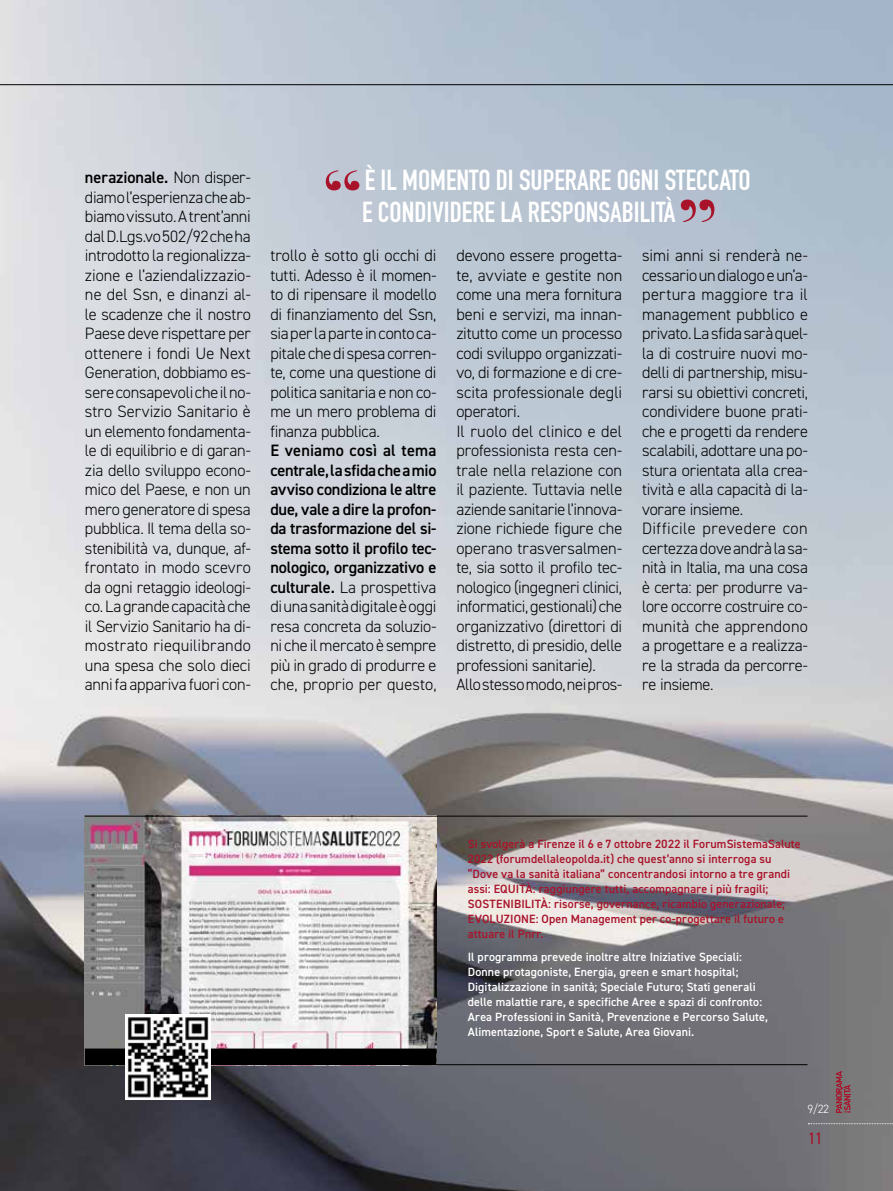
<style>
.page{position:relative;width:893px;height:1191px;background:#fff}
.page>*{position:absolute;margin:0;border:0;box-sizing:border-box;transform-origin:0 0}
.t1{font:700 28.5px/31.5px "DIN Condensed";color:#fff}
.t2{font:300 16.5px/19.5px "DIN2014";letter-spacing:-.01em;color:#000}
.t3{font:600 16.5px/19.5px "DIN2014";letter-spacing:-.01em;color:#000;text-align:justify}
.t4{font:16.5px "DIN2014";color:#a9132a}
.t5{font:600 12px/15px "DIN2014";letter-spacing:.01em;color:#a9132a}
.t6{font:600 12px/15px "DIN2014";letter-spacing:.01em;color:#fff}
.t7{font:300 12px "DIN2014";color:#fff}
.s1{font-weight:600}
.s2{font-weight:300}
</style>
<div class="page">
<img style="left:0;top:0;width:893px;height:1191px">
<hr style="left:0;top:84px;width:893px;height:1px;background:#000">
<img style="left:85px;top:816px;width:352px;height:232px">
<div style="left:85px;top:1048px;width:352px;height:17px;background:#000"></div>
<hr style="left:85px;top:815px;width:722px;height:1px;background:#000">
<hr style="left:85px;top:1064px;width:722px;height:1px;background:#000">
<svg style="left:326px;top:170px;width:33px;height:20px"></svg>
<svg style="left:681px;top:199px;width:33px;height:23px"></svg>
<svg style="left:808px;top:1123px;width:85px;height:1px"></svg>
<svg style="left:836px;top:1071px;width:14px;height:41px"></svg>
<img style="left:125px;top:1014px;width:85px;height:85px">
<p class="t2" style="left:85px;top:168px;width:167px;text-align:justify"><span class="s1">nerazionale.</span> Non disper&shy;diamo l’esperienza che ab&shy;biamo vissuto. A trent’anni dal D.Lgs.vo 502/92 che ha introdotto la regionalizza&shy;zione e l’aziendalizzazio&shy;ne del Ssn, e dinanzi al&shy;le scadenze che il nostro Paese deve rispettare per ottenere i fondi Ue Next Generation, dobbiamo es&shy;sere consapevoli che il no&shy;stro Servizio Sanitario è un elemento fondamenta&shy;le di equilibrio e di garan&shy;zia dello sviluppo econo&shy;mico del Paese, e non un mero generatore di spesa pubblica. Il tema della so&shy;stenibilità va, dunque, af&shy;frontato in modo scevro da ogni retaggio ideologi&shy;co. La grande capacità che il Servizio Sanitario ha di&shy;mostrato riequilibrando una spesa che solo dieci anni fa appariva fuori con-</p>
<h1 class="t1" style="left:362px;top:164px;width:390px">È IL MOMENTO DI SUPERARE OGNI STECCATO<br>E CONDIVIDERE LA RESPONSABILITÀ</h1>
<p class="t2" style="left:270px;top:246px;width:168px;text-align:justify">trollo è sotto gli occhi di tutti. Adesso è il momen&shy;to di ripensare il modello di finanziamento del Ssn, sia per la parte in conto ca&shy;pitale che di spesa corren&shy;te, come una questione di politica sanitaria e non co&shy;me un mero problema di finanza pubblica.</p>
<p class="t3" style="left:270px;top:440px;width:168px">E veniamo così al tema centrale, la sfida che a mio avviso condiziona le altre due, vale a dire la profon&shy;da trasformazione del si&shy;stema sotto il profilo tec&shy;nologico, organizzativo e culturale. <span class="s2">La prospettiva di una sanità digitale è oggi resa concreta da soluzio&shy;ni che il mercato è sempre più in grado di produrre e che, proprio per questo,</span></p>
<p class="t2" style="left:456px;top:246px;width:167px">devono essere progetta&shy;te, avviate e gestite non come una mera fornitura beni e servizi, ma innan&shy;zitutto come un processo codi sviluppo organizzati&shy;vo, di formazione e di cre&shy;scita professionale degli operatori.<br>Il ruolo del clinico e del professionista resta cen&shy;trale nella relazione con il paziente. Tuttavia nelle aziende sanitarie l’innova&shy;zione richiede figure che operano trasversalmen&shy;te, sia sotto il profilo tec&shy;nologico (ingegneri clinici, informatici, gestionali) che organizzativo (direttori di distretto, di presidio, delle professioni sanitarie).<br>Allo stesso modo, nei pros-</p>
<p class="t2" style="left:642px;top:246px;width:167px">simi anni si renderà ne&shy;cessario un dialogo e un’a&shy;pertura maggiore tra il management pubblico e privato. La sfida sarà quel&shy;la di costruire nuovi mo&shy;delli di partnership, misu&shy;rarsi su obiettivi concreti, condividere buone prati&shy;che e progetti da rendere scalabili, adottare una po&shy;stura orientata alla crea&shy;tività e alla capacità di la&shy;vorare insieme.<br>Difficile prevedere con certezza dove andrà la sa&shy;nità in Italia, ma una cosa è certa: per produrre va&shy;lore occorre costruire co&shy;munità che apprendono a progettare e a realizza&shy;re la strada da percorre&shy;re insieme.</p>
<p class="t5" style="left:468px;top:835px;width:335px">Si svolgerà a Firenze il 6 e 7 ottobre 2022 il ForumSistemaSalute 2022 (forumdellaleopolda.it) che quest’anno si interroga su “Dove va la sanità italiana” concentrandosi intorno a tre grandi assi: EQUITÀ: raggiungere tutti, accompagnare i più fragili; SOSTENIBILITÀ: risorse, governance, ricambio generazionale; EVOLUZIONE: Open Management per co-progettare il futuro e attuare il Pnrr.</p>
<p class="t6" style="left:468px;top:949px;width:302px">Il programma prevede inoltre altre Iniziative Speciali:<br>Donne protagoniste, Energia, green e smart hospital; Digitalizzazione in sanità; Speciale Futuro; Stati generali delle malattie rare, e specifiche Aree e spazi di confronto:<br>Area Professioni in Sanità, Prevenzione e Percorso Salute, Alimentazione, Sport e Salute, Area Giovani.</p>
<p class="t7" style="left:807px;top:1101px;width:23px">9/22</p>
<p class="t4" style="left:808px;top:1128px;width:17px">11</p>
</div>
